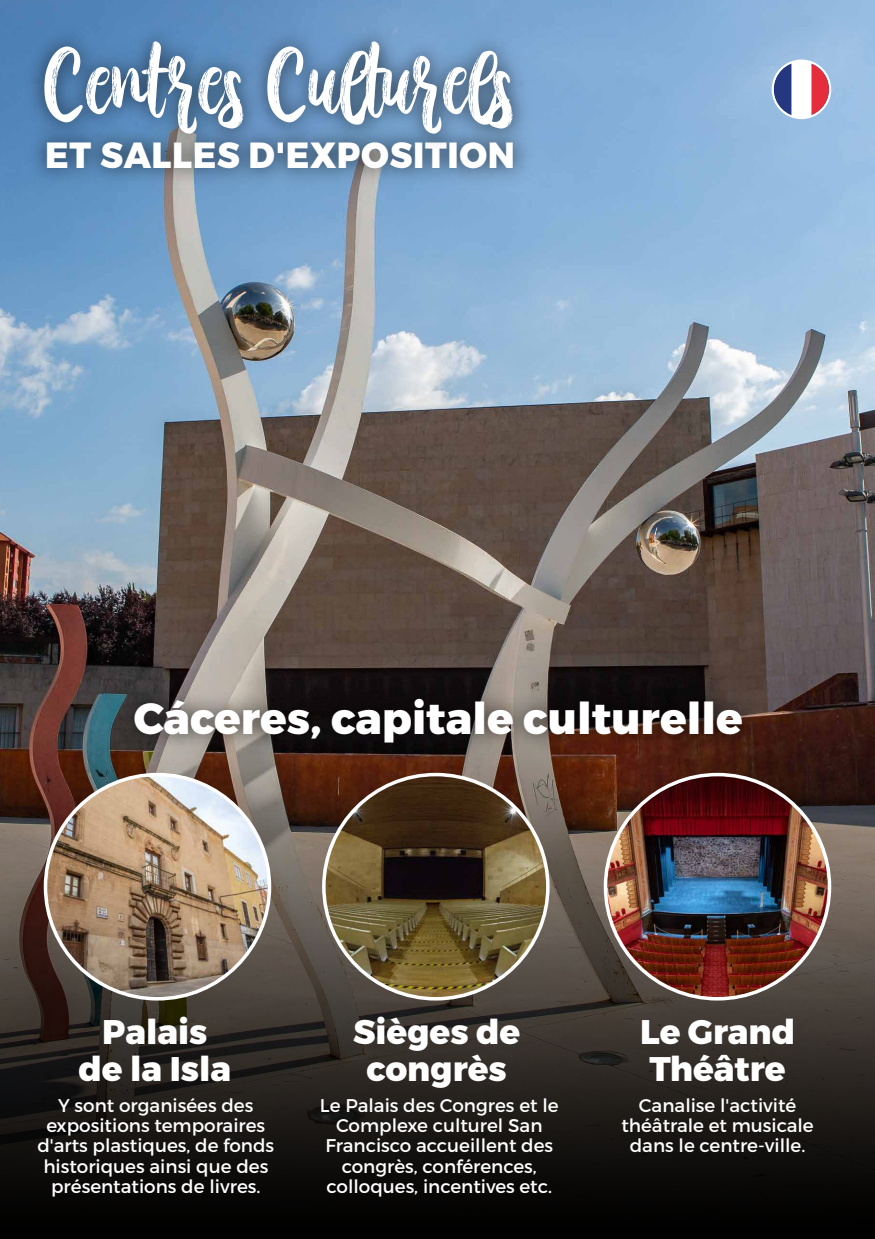
<style>
.page{position:relative;width:875px;height:1239px;background:#fff}
.page>*{position:absolute;margin:0;border:0;box-sizing:border-box;transform-origin:0 0}
.t1{font:73.06px "Austhina Brush Calligraphy Scratch";color:#fff;scale:.96 1}
.t2{font:800 43.75px "Montserrat";color:#fff}
.t3{font:800 36.31px "Montserrat";letter-spacing:.02em;color:#fff;scale:.95 1}
.t4{font:800 34.12px/36.8px "Montserrat";color:#fff;text-align:center}
.t5{font:18.38px/20.1px "Montserrat";color:#fff;text-align:center}
</style>
<div class="page">
<img style="left:0;top:0;width:875px;height:730px">
<svg style="left:0;top:730px;width:875px;height:508px;background:#302924"></svg>
<img style="left:19px;top:175px;width:531px;height:31px">
<img style="left:107px;top:670px;width:662px;height:104px">
<img style="left:17px;top:15px;width:545px;height:160px">
<img style="left:324px;top:774px;width:224px;height:224px;border-radius:112px">
<img style="left:46px;top:774px;width:224px;height:224px;border-radius:112px">
<img style="left:606px;top:774px;width:224px;height:224px;border-radius:112px">
<div style="left:772px;top:60px;width:59px;height:59px;background:#fff;border-radius:50%"></div>
<svg style="left:774px;top:61px;width:55px;height:57px"></svg>
<h1 class="t1" style="left:44px;top:50px;width:492px">Centres Culturels</h1>
<h3 class="t3" style="left:45px;top:132px;width:496px">ET SALLES D'EXPOSITION</h3>
<h2 class="t2" style="left:134px;top:691px;width:610px">Cáceres, capitale culturelle</h2>
<h3 class="t4" style="left:78px;top:1014px;width:154px">Palais de la Isla</h3>
<h3 class="t4" style="left:353px;top:1014px;width:169px">Sièges de congrès</h3>
<h3 class="t4" style="left:640px;top:1014px;width:157px;text-align:left">Le Grand<br>Théâtre</h3>
<p class="t5" style="left:37px;top:1095px;width:238px">Y sont organisées des expositions temporaires d'arts plastiques, de fonds historiques ainsi que des présentations de livres.</p>
<p class="t5" style="left:320px;top:1095px;width:240px">Le Palais des Congres et le<br>Complexe culturel San<br>Francisco accueillent des congrès, conférences, colloques, incentives etc.</p>
<p class="t5" style="left:621px;top:1095px;width:194px">Canalise l'activité théâtrale et musicale dans le centre-ville.</p>
</div>
